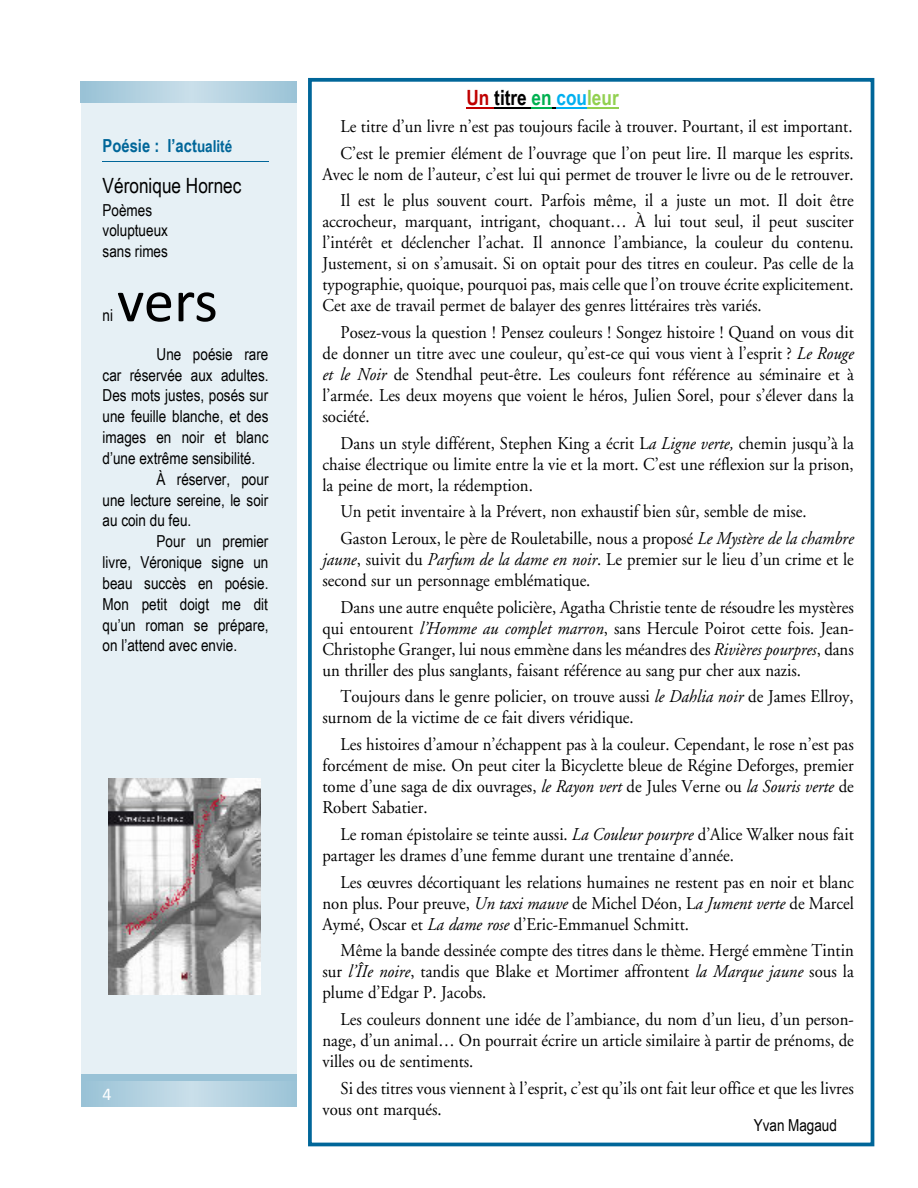
<style>
.page{position:relative;width:918px;height:1188px;background:#fff}
.page>*{position:absolute;margin:0;border:0;box-sizing:border-box;transform-origin:0 0}
.t1{font:60.75px "Calibri";color:#000}
.t2{font:700 21px "Arial Narrow";color:#000}
.t3{font:21px "Arial Narrow";color:#000}
.t4{font:18px/21px "Adobe Garamond";color:#000;text-align:justify;scale:.93 1}
.t5{font:700 18px "Arial Narrow";color:#069}
.t6{font:18px "Calibri";color:#fff}
.t7{font:16.5px/20.9px "Arial Narrow";color:#000}
.s1{font-size:16.5px}
.s2{color:#c00000}
.s3{color:#00b050}
.s4{color:#00b0f0}
.s5{color:#92d050}
.s6{font-style:italic}
</style>
<div class="page">
<div style="left:308px;top:78px;width:566px;height:1068px;background:#fff;border:4px solid #069"></div>
<div style="left:81px;top:81px;width:216px;height:999px;background:#e6f0f5"></div>
<hr style="left:103px;top:161px;width:166px;height:1px;background:#069">
<div style="left:81px;top:1075px;width:216px;height:32px;background:#99c2d6"></div>
<svg style="left:106px;top:1081px;width:171px;height:26px"></svg>
<svg style="left:81px;top:81px;width:216px;height:22px;background:#b1d0df"></svg>
<svg style="left:466px;top:108px;width:28px;height:1px"></svg>
<hr style="left:494px;top:108px;width:38px;height:1px;background:#000">
<svg style="left:532px;top:108px;width:24px;height:1px"></svg>
<hr style="left:556px;top:108px;width:31px;height:1px;background:#00b0f0">
<hr style="left:587px;top:108px;width:32px;height:1px;background:#92d050">
<img style="left:108px;top:778px;width:152px;height:216px">
<p class="t5" style="left:103px;top:139px;width:131px">Poésie : l’act<span class="s1">ualité</span></p>
<p class="t3" style="left:103px;top:178px;width:140px">Véronique Hornec</p>
<p class="t7" style="left:103px;top:201px;width:67px">Poèmes voluptueux sans rimes</p>
<h1 class="t1" style="left:117px;top:276px;width:103px">vers</h1>
<p class="t7" style="left:157px;top:345px;width:113px">Une poésie rare</p>
<p class="t7" style="left:103px;top:366px;width:168px">car réservée aux adultes.</p>
<p class="t7" style="left:103px;top:387px;width:167px">Des mots justes, posés sur</p>
<p class="t7" style="left:103px;top:407px;width:167px">une feuille blanche, et des</p>
<p class="t7" style="left:103px;top:428px;width:167px">images en noir et blanc</p>
<p class="t7" style="left:103px;top:449px;width:154px">d’une extrême sensibilité.</p>
<p class="t7" style="left:157px;top:470px;width:113px">À réserver, pour</p>
<p class="t7" style="left:103px;top:491px;width:167px">une lecture sereine, le soir</p>
<p class="t7" style="left:103px;top:512px;width:90px">au coin du feu.</p>
<p class="t7" style="left:157px;top:532px;width:113px">Pour un premier</p>
<p class="t7" style="left:103px;top:553px;width:167px">livre, Véronique signe un</p>
<p class="t7" style="left:103px;top:574px;width:167px">beau succès en poésie.</p>
<p class="t7" style="left:103px;top:595px;width:167px">Mon petit doigt me dit</p>
<p class="t7" style="left:103px;top:616px;width:168px">qu’un roman se prépare,</p>
<p class="t7" style="left:103px;top:637px;width:136px">on l’attend avec envie.</p>
<p class="t7" style="left:103px;top:306px;width:12px">ni</p>
<p class="t6" style="left:103px;top:1086px;width:11px">4</p>
<p class="t2" style="left:466px;top:90px;width:154px"><span class="s2">Un</span> titre <span class="s3">en</span> <span class="s4">cou</span><span class="s5">leur</span></p>
<p class="t4" style="left:340px;top:115px;width:553px;line-height:26.7px">Le titre d’un livre n’est pas toujours facile à trouver. Pourtant, il est important.<br>C’est le premier élément de l’ouvrage que l’on peut lire. Il marque les esprits.</p>
<p class="t4" style="left:322px;top:162px;width:573px;line-height:26.7px;text-align:right">Avec le nom de l’auteur, c’est lui qui permet de trouver le livre ou de le retrouver.<br>Il est le plus souvent court. Parfois même, il a juste un mot. Il doit être</p>
<p class="t4" style="left:322px;top:213px;width:573px">accrocheur, marquant, intrigant, choquant… À lui tout seul, il peut susciter l’intérêt et déclencher l’achat. Il annonce l’ambiance, la couleur du contenu.<br>Justement, si on s’amusait. Si on optait pour des titres en couleur. Pas celle de la typographie, quoique, pourquoi pas, mais celle que l’on trouve écrite explicitement.<br>Cet axe de travail permet de balayer des genres littéraires très variés.</p>
<p class="t4" style="left:322px;top:323px;width:573px;text-indent:18px">Posez-vous la question ! Pensez couleurs ! Songez histoire ! Quand on vous dit de donner un titre avec une couleur, qu’est-ce qui vous vient à l’esprit ? <span class="s6">Le Rouge et le Noir</span> de Stendhal peut-être. Les couleurs font référence au séminaire et à l’armée. Les deux moyens que voient le héros, Julien Sorel, pour s’élever dans la société.</p>
<p class="t4" style="left:322px;top:434px;width:573px;text-indent:18px">Dans un style différent, Stephen King a écrit L<span class="s6">a Ligne verte,</span> chemin jusqu’à la chaise électrique ou limite entre la vie et la mort. C’est une réflexion sur la prison, la peine de mort, la rédemption.</p>
<p class="t4" style="left:340px;top:500px;width:553px;line-height:26.7px">Un petit inventaire à la Prévert, non exhaustif bien sûr, semble de mise.<br>Gaston Leroux, le père de Rouletabille, nous a proposé <span class="s6">Le Mystère de la chambre</span></p>
<p class="t4" style="left:322px;top:551px;width:573px"><span class="s6">jaune</span>, suivit du <span class="s6">Parfum de la dame en noir</span>. Le premier sur le lieu d’un crime et le second sur un personnage emblématique.</p>
<p class="t4" style="left:322px;top:598px;width:573px;text-indent:18px">Dans une autre enquête policière, Agatha Christie tente de résoudre les mystères qui entourent <span class="s6">l’Homme au complet marron</span>, sans Hercule Poirot cette fois. Jean-Christophe Granger, lui nous emmène dans les méandres des <span class="s6">Rivières pourpres</span>, dans un thriller des plus sanglants, faisant référence au sang pur cher aux nazis.</p>
<p class="t4" style="left:322px;top:688px;width:573px;text-indent:18px">Toujours dans le genre policier, on trouve aussi <span class="s6">le Dahlia noir</span> de James Ellroy, surnom de la victime de ce fait divers véridique.</p>
<p class="t4" style="left:322px;top:736px;width:573px;text-indent:18px">Les histoires d’amour n’échappent pas à la couleur. Cependant, le rose n’est pas forcément de mise. On peut citer la Bicyclette bleue de Régine Deforges, premier tome d’une saga de dix ouvrages, <span class="s6">le Rayon vert</span> de Jules Verne ou <span class="s6">la Souris verte</span> de Robert Sabatier.</p>
<p class="t4" style="left:322px;top:825px;width:573px;text-indent:18px">Le roman épistolaire se teinte aussi. <span class="s6">La Couleur pourpre</span> d’Alice Walker nous fait partager les drames d’une femme durant une trentaine d’année.</p>
<p class="t4" style="left:322px;top:873px;width:573px;text-indent:18px">Les œuvres décortiquant les relations humaines ne restent pas en noir et blanc non plus. Pour preuve, <span class="s6">Un taxi mauve</span> de Michel Déon, L<span class="s6">a Jument verte</span> de Marcel Aymé, Oscar et <span class="s6">La dame rose</span> d’Eric-Emmanuel Schmitt.</p>
<p class="t4" style="left:322px;top:942px;width:573px;text-indent:18px">Même la bande dessinée compte des titres dans le thème. Hergé emmène Tintin sur <span class="s6">l’ÎIe noire</span>, tandis que Blake et Mortimer affrontent <span class="s6">la Marque jaune</span> sous la plume d’Edgar P. Jacobs.</p>
<p class="t4" style="left:322px;top:1010px;width:573px;text-indent:18px">Les couleurs donnent une idée de l’ambiance, du nom d’un lieu, d’un person&shy;nage, d’un animal… On pourrait écrire un article similaire à partir de prénoms, de villes ou de sentiments.</p>
<p class="t4" style="left:322px;top:1079px;width:573px;text-indent:18px">Si des titres vous viennent à l’esprit, c’est qu’ils ont fait leur office et que les livres vous ont marqués.</p>
<p class="t7" style="left:754px;top:1116px;width:85px">Yvan Magaud</p>
</div>
